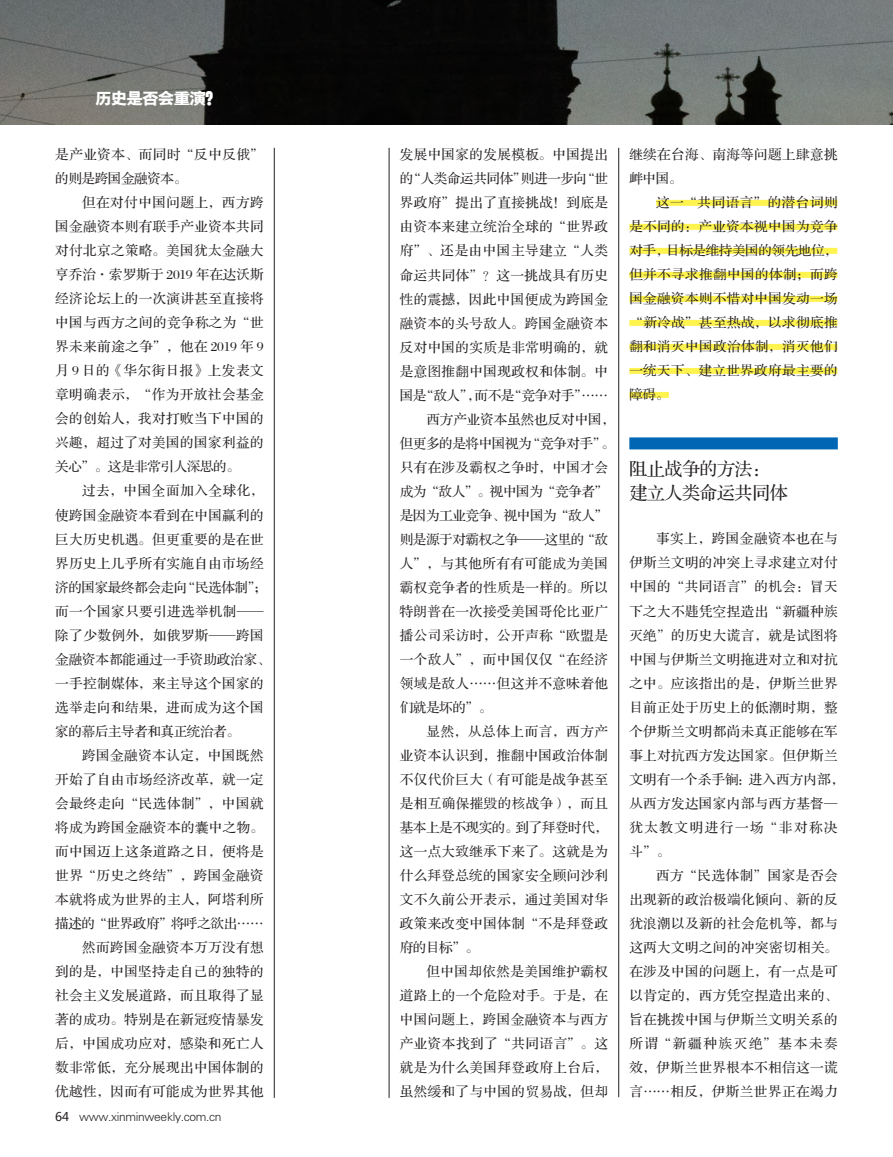
<style>
.page{position:relative;width:893px;height:1157px;background:#fff}
.page>*{position:absolute;margin:0;border:0;box-sizing:border-box;transform-origin:0 0}
.t1{font:18px/24px "FZS3 K GBK1 0";letter-spacing:-.025em;color:#231f20}
.t2{font:16.5px "FZYDCHK GBK1 0";letter-spacing:-.05em;color:#fff}
.t3{font:13.5px "FZS3 JW GB1 0";letter-spacing:.035em;color:#231f20}
.t4{font:13.5px "FZS3 JW GB1 0";letter-spacing:-.025em;color:#231f20}
.t5{font:13.5px "FZS3 K GBK1 0";letter-spacing:.035em;color:#231f20}
.t6{font:13.5px "FZS3 JW GB1 0";letter-spacing:.005em;color:#231f20}
.t7{font:13.5px "FZS3 JW GB1 0";letter-spacing:-.005em;color:#231f20}
.t8{font:13.5px "FZS3 K GBK1 0";letter-spacing:-.025em;color:#231f20}
.t9{font:13.5px "FZS3 JW GB1 0";letter-spacing:.015em;color:#231f20}
.t10{font:13.5px "FZS3 JW GB1 0";color:#231f20}
.t11{font:13.5px "FZS3 JW GB1 0";letter-spacing:.12em;color:#231f20}
.t12{font:13.5px "FZS3 JW GB1 0";letter-spacing:.13em;color:#231f20}
.t13{font:12px "FZXH1 JW GB1 0";letter-spacing:-.025em;color:#231f20}
.s1{font-family:"Microsoft Ya Hei"}
</style>
<div class="page">
<img style="left:0;top:0;width:893px;height:125px">
<div style="left:656px;top:200px;width:181px;height:6px;background:#fff34f"></div>
<div style="left:629px;top:224px;width:208px;height:6px;background:#fff34f"></div>
<div style="left:629px;top:248px;width:208px;height:6px;background:#fff34f"></div>
<div style="left:629px;top:272px;width:208px;height:6px;background:#fff34f"></div>
<div style="left:629px;top:296px;width:208px;height:6px;background:#fff34f"></div>
<div style="left:629px;top:320px;width:208px;height:6px;background:#fff34f"></div>
<div style="left:629px;top:344px;width:208px;height:6px;background:#fff34f"></div>
<div style="left:629px;top:368px;width:208px;height:6px;background:#fff34f"></div>
<div style="left:629px;top:392px;width:40px;height:6px;background:#fff34f"></div>
<div style="left:629px;top:437px;width:209px;height:12px;background:#0166b3"></div>
<hr style="left:618px;top:148px;width:1px;height:949px;background:#231f20">
<hr style="left:389px;top:148px;width:1px;height:949px;background:#231f20">
<hr style="left:274px;top:148px;width:1px;height:949px;background:#231f20">
<p class="t2" style="left:95px;top:89px;width:128px">历史是否会重演？</p>
<p class="t3" style="left:55px;top:148px;width:210px">是产业资本、而同时“反中反俄”</p>
<p class="t4" style="left:55px;top:172px;width:133px">的则是跨国金融资本。</p>
<p class="t3" style="left:82px;top:196px;width:183px">但在对付中国问题上，西方跨</p>
<p class="t3" style="left:55px;top:220px;width:210px">国金融资本则有联手产业资本共同</p>
<p class="t3" style="left:55px;top:244px;width:210px">对付北京之策略。美国犹太金融大</p>
<p class="t6" style="left:55px;top:268px;width:210px">亨乔治·索罗斯于 2019 年在达沃斯</p>
<p class="t3" style="left:55px;top:292px;width:210px">经济论坛上的一次演讲甚至直接将</p>
<p class="t3" style="left:55px;top:316px;width:210px">中国与西方之间的竞争称之为“世</p>
<p class="t3" style="left:55px;top:340px;width:210px">界未来前途之争”，他在 2019 年 9</p>
<p class="t3" style="left:55px;top:364px;width:210px">月 9 日的《华尔街日报》上发表文</p>
<p class="t3" style="left:55px;top:388px;width:210px">章明确表示，“作为开放社会基金</p>
<p class="t3" style="left:55px;top:412px;width:210px">会的创始人，我对打败当下中国的</p>
<p class="t3" style="left:55px;top:436px;width:210px">兴趣，超过了对美国的国家利益的</p>
<p class="t4" style="left:55px;top:460px;width:186px">关心”。这是非常引人深思的。</p>
<p class="t3" style="left:82px;top:484px;width:183px">过去，中国全面加入全球化，</p>
<p class="t3" style="left:55px;top:508px;width:210px">使跨国金融资本看到在中国赢利的</p>
<p class="t3" style="left:55px;top:532px;width:210px">巨大历史机遇。但更重要的是在世</p>
<p class="t3" style="left:55px;top:556px;width:210px">界历史上几乎所有实施自由市场经</p>
<p class="t4" style="left:55px;top:580px;width:213px">济的国家最终都会走向“民选体制”；</p>
<p class="t3" style="left:55px;top:604px;width:210px">而一个国家只要引进选举机制——</p>
<p class="t3" style="left:55px;top:628px;width:210px">除了少数例外，如俄罗斯——跨国</p>
<p class="t7" style="left:55px;top:652px;width:217px">金融资本都能通过一手资助政治家、</p>
<p class="t3" style="left:55px;top:676px;width:210px">一手控制媒体，来主导这个国家的</p>
<p class="t3" style="left:55px;top:700px;width:210px">选举走向和结果，进而成为这个国</p>
<p class="t4" style="left:55px;top:724px;width:186px">家的幕后主导者和真正统治者。</p>
<p class="t3" style="left:82px;top:748px;width:183px">跨国金融资本认定，中国既然</p>
<p class="t3" style="left:55px;top:772px;width:210px">开始了自由市场经济改革，就一定</p>
<p class="t3" style="left:55px;top:796px;width:210px">会最终走向“民选体制”，中国就</p>
<p class="t3" style="left:55px;top:820px;width:210px">将成为跨国金融资本的囊中之物。</p>
<p class="t3" style="left:55px;top:844px;width:210px">而中国迈上这条道路之日，便将是</p>
<p class="t3" style="left:55px;top:868px;width:210px">世界“历史之终结”，跨国金融资</p>
<p class="t3" style="left:55px;top:892px;width:210px">本就将成为世界的主人，阿塔利所</p>
<p class="t4" style="left:55px;top:916px;width:210px">描述的“世界政府”将呼之欲出……</p>
<p class="t3" style="left:82px;top:940px;width:183px">然而跨国金融资本万万没有想</p>
<p class="t3" style="left:55px;top:964px;width:210px">到的是，中国坚持走自己的独特的</p>
<p class="t3" style="left:55px;top:988px;width:210px">社会主义发展道路，而且取得了显</p>
<p class="t3" style="left:55px;top:1012px;width:210px">著的成功。特别是在新冠疫情暴发</p>
<p class="t3" style="left:55px;top:1036px;width:210px">后，中国成功应对，感染和死亡人</p>
<p class="t3" style="left:55px;top:1060px;width:210px">数非常低，充分展现出中国体制的</p>
<p class="t3" style="left:55px;top:1084px;width:210px">优越性，因而有可能成为世界其他</p>
<p class="t13" style="left:55px;top:1109px;width:168px"><span class="s1">64</span> www.xinminweekly.com.cn</p>
<p class="t3" style="left:400px;top:148px;width:210px">发展中国家的发展模板。中国提出</p>
<p class="t4" style="left:400px;top:172px;width:210px">的“人类命运共同体”则进一步向“世</p>
<p class="t3" style="left:400px;top:196px;width:210px">界政府”提出了直接挑战！到底是</p>
<p class="t3" style="left:400px;top:220px;width:210px">由资本来建立统治全球的“世界政</p>
<p class="t3" style="left:400px;top:244px;width:210px">府”、还是由中国主导建立“人类</p>
<p class="t3" style="left:400px;top:268px;width:210px">命运共同体”？这一挑战具有历史</p>
<p class="t3" style="left:400px;top:292px;width:210px">性的震撼，因此中国便成为跨国金</p>
<p class="t3" style="left:400px;top:316px;width:210px">融资本的头号敌人。跨国金融资本</p>
<p class="t3" style="left:400px;top:340px;width:210px">反对中国的实质是非常明确的，就</p>
<p class="t3" style="left:400px;top:364px;width:210px">是意图推翻中国现政权和体制。中</p>
<p class="t4" style="left:400px;top:388px;width:210px">国是“敌人”，而不是“竞争对手”……</p>
<p class="t10" style="left:426px;top:412px;width:190px">西方产业资本虽然也反对中国，</p>
<p class="t4" style="left:400px;top:436px;width:217px">但更多的是将中国视为“竞争对手”。</p>
<p class="t3" style="left:400px;top:460px;width:210px">只有在涉及霸权之争时，中国才会</p>
<p class="t4" style="left:400px;top:484px;width:210px">成为“敌人”。视中国为“竞争者”</p>
<p class="t4" style="left:400px;top:508px;width:210px">是因为工业竞争、视中国为“敌人”</p>
<p class="t4" style="left:400px;top:532px;width:210px">则是源于对霸权之争——这里的“敌</p>
<p class="t3" style="left:400px;top:556px;width:210px">人”，与其他所有有可能成为美国</p>
<p class="t3" style="left:400px;top:580px;width:210px">霸权竞争者的性质是一样的。所以</p>
<p class="t3" style="left:400px;top:604px;width:210px">特朗普在一次接受美国哥伦比亚广</p>
<p class="t3" style="left:400px;top:628px;width:210px">播公司采访时，公开声称“欧盟是</p>
<p class="t3" style="left:400px;top:652px;width:210px">一个敌人”，而中国仅仅“在经济</p>
<p class="t3" style="left:400px;top:676px;width:210px">领域是敌人……但这并不意味着他</p>
<p class="t3" style="left:400px;top:700px;width:94px">们就是坏的”。</p>
<p class="t3" style="left:426px;top:724px;width:183px">显然，从总体上而言，西方产</p>
<p class="t3" style="left:400px;top:748px;width:210px">业资本认识到，推翻中国政治体制</p>
<p class="t3" style="left:400px;top:772px;width:210px">不仅代价巨大（有可能是战争甚至</p>
<p class="t3" style="left:400px;top:796px;width:210px">是相互确保摧毁的核战争），而且</p>
<p class="t4" style="left:400px;top:820px;width:210px">基本上是不现实的。到了拜登时代，</p>
<p class="t3" style="left:400px;top:844px;width:210px">这一点大致继承下来了。这就是为</p>
<p class="t3" style="left:400px;top:868px;width:210px">什么拜登总统的国家安全顾问沙利</p>
<p class="t3" style="left:400px;top:892px;width:210px">文不久前公开表示，通过美国对华</p>
<p class="t3" style="left:400px;top:916px;width:210px">政策来改变中国体制“不是拜登政</p>
<p class="t3" style="left:400px;top:940px;width:81px">府的目标”。</p>
<p class="t3" style="left:426px;top:964px;width:183px">但中国却依然是美国维护霸权</p>
<p class="t3" style="left:400px;top:988px;width:210px">道路上的一个危险对手。于是，在</p>
<p class="t3" style="left:400px;top:1012px;width:210px">中国问题上，跨国金融资本与西方</p>
<p class="t3" style="left:400px;top:1036px;width:210px">产业资本找到了“共同语言”。这</p>
<p class="t3" style="left:400px;top:1060px;width:210px">就是为什么美国拜登政府上台后，</p>
<p class="t3" style="left:400px;top:1084px;width:210px">虽然缓和了与中国的贸易战，但却</p>
<p class="t3" style="left:629px;top:148px;width:210px">继续在台海、南海等问题上肆意挑</p>
<p class="t3" style="left:629px;top:172px;width:54px">衅中国。</p>
<p class="t5" style="left:656px;top:196px;width:183px">这一“共同语言”的潜台词则</p>
<p class="t5" style="left:629px;top:220px;width:210px">是不同的：产业资本视中国为竞争</p>
<p class="t8" style="left:629px;top:244px;width:210px">对手，目标是维持美国的领先地位，</p>
<p class="t5" style="left:629px;top:268px;width:210px">但并不寻求推翻中国的体制；而跨</p>
<p class="t5" style="left:629px;top:292px;width:210px">国金融资本则不惜对中国发动一场</p>
<p class="t5" style="left:629px;top:316px;width:210px">“新冷战”甚至热战，以求彻底推</p>
<p class="t5" style="left:629px;top:340px;width:210px">翻和消灭中国政治体制，消灭他们</p>
<p class="t5" style="left:629px;top:364px;width:210px">一统天下、建立世界政府最主要的</p>
<p class="t5" style="left:629px;top:388px;width:41px">障碍。</p>
<p class="t1" style="left:629px;top:458px;width:160px">阻止战争的方法：建立人类命运共同体</p>
<p class="t3" style="left:656px;top:532px;width:183px">事实上，跨国金融资本也在与</p>
<p class="t3" style="left:629px;top:556px;width:210px">伊斯兰文明的冲突上寻求建立对付</p>
<p class="t3" style="left:629px;top:580px;width:210px">中国的“共同语言”的机会：冒天</p>
<p class="t3" style="left:629px;top:604px;width:210px">下之大不韪凭空捏造出“新疆种族</p>
<p class="t3" style="left:629px;top:628px;width:210px">灭绝”的历史大谎言，就是试图将</p>
<p class="t3" style="left:629px;top:652px;width:210px">中国与伊斯兰文明拖进对立和对抗</p>
<p class="t3" style="left:629px;top:676px;width:210px">之中。应该指出的是，伊斯兰世界</p>
<p class="t3" style="left:629px;top:700px;width:210px">目前正处于历史上的低潮时期，整</p>
<p class="t3" style="left:629px;top:724px;width:210px">个伊斯兰文明都尚未真正能够在军</p>
<p class="t3" style="left:629px;top:748px;width:210px">事上对抗西方发达国家。但伊斯兰</p>
<p class="t9" style="left:629px;top:772px;width:217px">文明有一个杀手锏：进入西方内部，</p>
<p class="t3" style="left:629px;top:796px;width:210px">从西方发达国家内部与西方基督—</p>
<p class="t11" style="left:629px;top:820px;width:210px">犹太教文明进行一场“非对称决</p>
<p class="t3" style="left:629px;top:844px;width:42px">斗”。</p>
<p class="t3" style="left:656px;top:868px;width:183px">西方“民选体制”国家是否会</p>
<p class="t3" style="left:629px;top:892px;width:210px">出现新的政治极端化倾向、新的反</p>
<p class="t3" style="left:629px;top:916px;width:210px">犹浪潮以及新的社会危机等，都与</p>
<p class="t3" style="left:629px;top:940px;width:210px">这两大文明之间的冲突密切相关。</p>
<p class="t3" style="left:629px;top:964px;width:210px">在涉及中国的问题上，有一点是可</p>
<p class="t3" style="left:629px;top:988px;width:210px">以肯定的，西方凭空捏造出来的、</p>
<p class="t3" style="left:629px;top:1012px;width:210px">旨在挑拨中国与伊斯兰文明关系的</p>
<p class="t12" style="left:629px;top:1036px;width:210px">所谓“新疆种族灭绝”基本未奏</p>
<p class="t3" style="left:629px;top:1060px;width:210px">效，伊斯兰世界根本不相信这一谎</p>
<p class="t3" style="left:629px;top:1084px;width:210px">言……相反，伊斯兰世界正在竭力</p>
</div>
